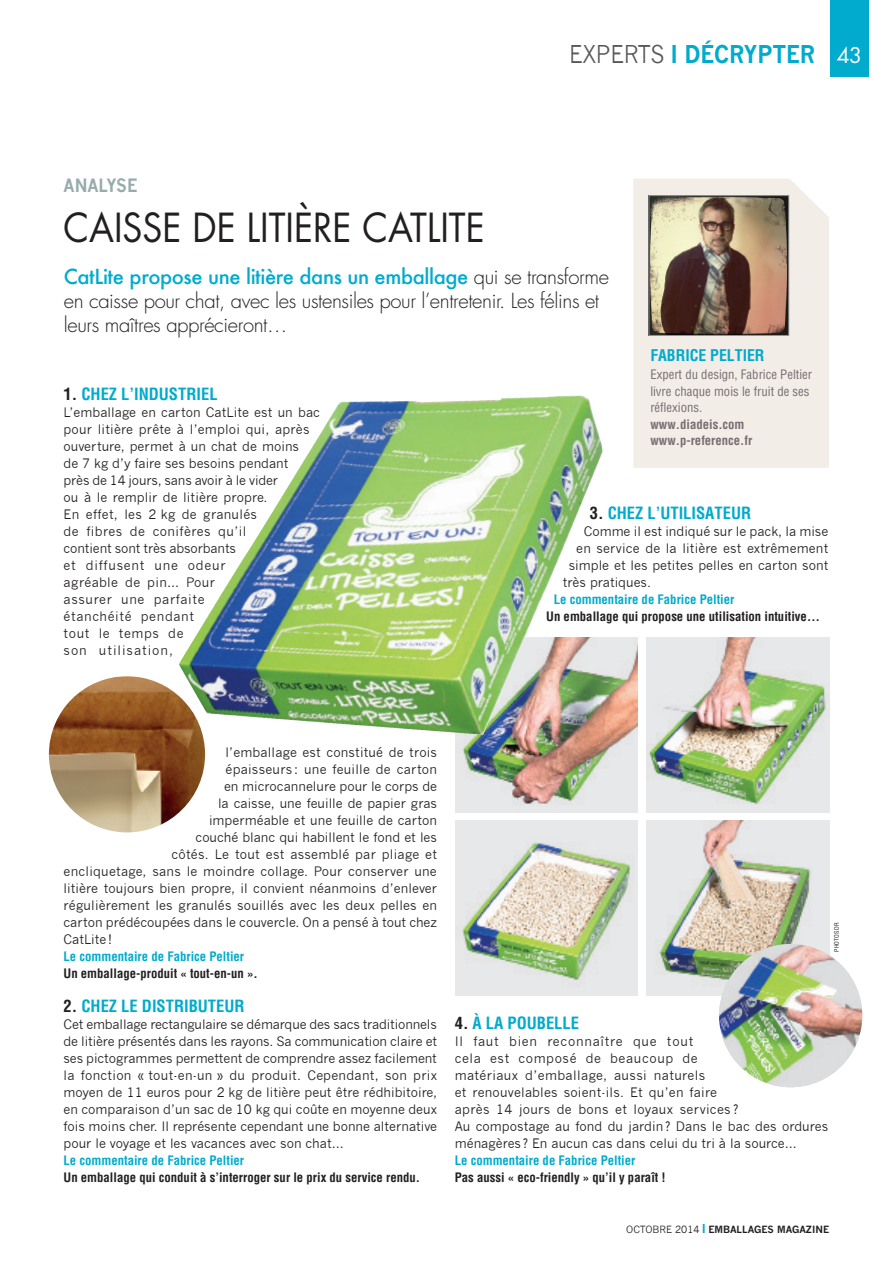
<style>
.page{position:relative;width:893px;height:1263px;background:#fff}
.page>*{position:absolute;margin:0;border:0;box-sizing:border-box;transform-origin:0 0}
.t1{font:39px "Futura";color:#231f20;scale:.92 1}
.t2{font:700 24px "News Gothic";letter-spacing:-.01em;color:#00abcd;scale:.92 1}
.t3{font:300 20.25px/24px "Futura";letter-spacing:-.02em;color:#231f20}
.t4{font:700 18px "News Gothic";letter-spacing:-.005em;color:#98abab;scale:.92 1}
.t5{font:700 condensed 16.5px "Helvetica";color:#00abcd}
.t6{font:700 condensed 15.75px "Helvetica";color:#00abcd}
.t7{font:12.75px/17px "News Gothic";letter-spacing:.005em;color:#231f20}
.t8{font:700 condensed 12.75px "Helvetica";color:#231f20}
.t9{font:700 condensed 12.75px "Helvetica";color:#00abcd}
.t10{font:condensed 12.75px/16.5px "Helvetica";color:#786e72}
.t11{font:700 condensed 12.75px/16.5px "Helvetica";color:#786e72}
.t12{font:700 9.75px "News Gothic";color:#231f20}
.t13{font:condensed 6px "Helvetica";color:#231f20}
.s1{font-weight:400;color:#57585a}
.s2{font-family:"Futura";font-weight:400;font-size:21px;color:#fff}
.s3{font-weight:500;color:#00abcd}
.s4{color:#231f20}
.s5{font-weight:400}
.s6{font-size:12px;color:#00abcd}
</style>
<div class="page">
<img style="left:455px;top:638px;width:183px;height:174px">
<img style="left:646px;top:638px;width:183px;height:174px">
<img style="left:455px;top:821px;width:183px;height:174px">
<img style="left:646px;top:821px;width:183px;height:174px">
<img style="left:719px;top:944px;width:143px;height:143px;border-radius:72px">
<img style="left:179px;top:395px;width:424px;height:340px">
<div style="left:830px;top:0;width:38px;height:77px;background:#00abcd"></div>
<svg style="left:633px;top:179px;width:196px;height:289px;background:#d2c6bc"></svg>
<div style="left:649px;top:196px;width:140px;height:140px;border:1px solid #939598"></div>
<img style="left:49px;top:676px;width:156px;height:156px;border-radius:78px">
<h3 class="t4" style="left:64px;top:175px;width:82px">ANALYSE</h3>
<h1 class="t1" style="left:64px;top:201px;width:459px">CAISSE DE LITIÈRE CATLITE</h1>
<h2 class="t2" style="left:569px;top:40px;width:320px"><span class="s1">experts</span> I DÉCRYPTER <span class="s2">43</span></h2>
<h3 class="t3" style="left:64px;top:264px;width:547px"><span class="s3">CatLite propose une litière dans un emballage</span> qui se transforme en caisse pour chat, avec les ustensiles pour l’entretenir. Les félins et leurs maîtres apprécieront…</h3>
<p class="t5" style="left:64px;top:383px;width:156px"><span class="s4">1.</span> CHEZ L’INDUSTRIEL</p>
<p class="t7" style="left:64px;top:404px;width:258px">L’emballage en carton CatLite est un bac pour litière prête à l’emploi qui, après ouverture, permet à un chat de moins<br>de 7 kg d’y faire ses besoins pendant<br>près de 14 jours, sans avoir à le vider<br>ou à le remplir de litière propre.<br>En effet, les 2 kg de granulés<br>de fibres de conifères qu’il<br>contient sont très absorbants<br>et diffusent une odeur<br>agréable de pin… Pour<br>assurer une parfaite<br>étanchéité pendant<br>tout le temps de<br>son utilisation,</p>
<p class="t6" style="left:650px;top:346px;width:17px">Fabrice</p>
<p class="t6" style="left:710px;top:346px;width:9px">peltier</p>
<p class="t10" style="left:650px;top:366px;width:163px">Expert du design, Fabrice Peltier livre chaque mois le fruit de ses réflexions.</p>
<p class="t11" style="left:650px;top:416px;width:103px">www.diadeis.com www.p-reference.fr</p>
<p class="t5" style="left:590px;top:502px;width:163px"><span class="s4">3.</span> CHEZ L’UTILISATEUR</p>
<p class="t7" style="left:584px;top:523px;width:246px">Comme il est indiqué sur le pack, la mise</p>
<p class="t7" style="left:576px;top:540px;width:254px">en service de la litière est extrêmement</p>
<p class="t7" style="left:569px;top:557px;width:261px">simple et les petites pelles en carton sont</p>
<p class="t7" style="left:563px;top:574px;width:90px">très pratiques.</p>
<p class="t9" style="left:554px;top:591px;width:182px">Le commentaire de Fabrice Peltier</p>
<p class="t8" style="left:546px;top:608px;width:275px">Un emballage qui propose une utilisation intuitive…</p>
<p class="t7" style="left:226px;top:744px;width:213px">l’emballage est constitué de trois</p>
<p class="t7" style="left:226px;top:761px;width:213px">épaisseurs : une feuille de carton</p>
<p class="t7" style="left:224px;top:778px;width:215px">en microcannelure pour le corps de</p>
<p class="t7" style="left:218px;top:795px;width:220px">la caisse, une feuille de papier gras</p>
<p class="t7" style="left:209px;top:812px;width:229px">imperméable et une feuille de carton</p>
<p class="t7" style="left:196px;top:829px;width:243px">couché blanc qui habillent le fond et les</p>
<p class="t7" style="left:172px;top:846px;width:267px">côtés. Le tout est assemblé par pliage et</p>
<p class="t7" style="left:64px;top:863px;width:375px">encliquetage, sans le moindre collage. Pour conserver une</p>
<p class="t7" style="left:64px;top:880px;width:375px">litière toujours bien propre, il convient néanmoins d’enlever</p>
<p class="t7" style="left:64px;top:897px;width:375px">régulièrement les granulés souillés avec les deux pelles en</p>
<p class="t7" style="left:64px;top:914px;width:375px">carton prédécoupées dans le couvercle. On a pensé à tout chez</p>
<p class="t7" style="left:64px;top:931px;width:50px">CatLite!</p>
<p class="t9" style="left:64px;top:948px;width:182px">Le commentaire de Fabrice Peltier</p>
<p class="t8" style="left:64px;top:965px;width:196px">Un emballage-produit « tout-en-un ».</p>
<p class="t5" style="left:64px;top:996px;width:183px"><span class="s4">2.</span> CHEZ LE DISTRIBUTEUR</p>
<p class="t7" style="left:64px;top:1016px;width:375px;text-align:justify">Cet emballage rectangulaire se démarque des sacs traditionnels de litière présentés dans les rayons. Sa communication claire et ses pictogrammes permettent de comprendre assez facilement la fonction « tout-en-un » du produit. Cependant, son prix moyen de 11 euros pour 2 kg de litière peut être rédhibitoire, en comparaison d’un sac de 10 kg qui coûte en moyenne deux fois moins cher. Il représente cependant une bonne alternative pour le voyage et les vacances avec son chat…</p>
<p class="t9" style="left:64px;top:1152px;width:182px">Le commentaire de Fabrice Peltier</p>
<p class="t8" style="left:64px;top:1169px;width:358px">Un emballage qui conduit à s’interroger sur le prix du service rendu.</p>
<p class="t13" style="left:833px;top:952px;width:31px;rotate:-90deg">photos dr</p>
<p class="t5" style="left:455px;top:1013px;width:126px"><span class="s4">4.</span> À LA POUBELLE</p>
<p class="t7" style="left:455px;top:1033px;width:375px">Il faut bien reconnaître que tout<br>cela est composé de beaucoup de<br>matériaux d’emballage, aussi naturels<br>et renouvelables soient-ils. Et qu’en faire<br>après 14 jours de bons et loyaux services ?<br>Au compostage au fond du jardin? Dans le bac des ordures ménagères? En aucun cas dans celui du tri à la source…</p>
<p class="t9" style="left:455px;top:1152px;width:182px">Le commentaire de Fabrice Peltier</p>
<p class="t8" style="left:455px;top:1169px;width:213px">Pas aussi « eco-friendly » qu’il y paraît !</p>
<p class="t12" style="left:626px;top:1223px;width:203px"><span class="s5">octo bre 2014</span> <span class="s6">I</span> EMBALLAGES MAGAZINE</p>
</div>
